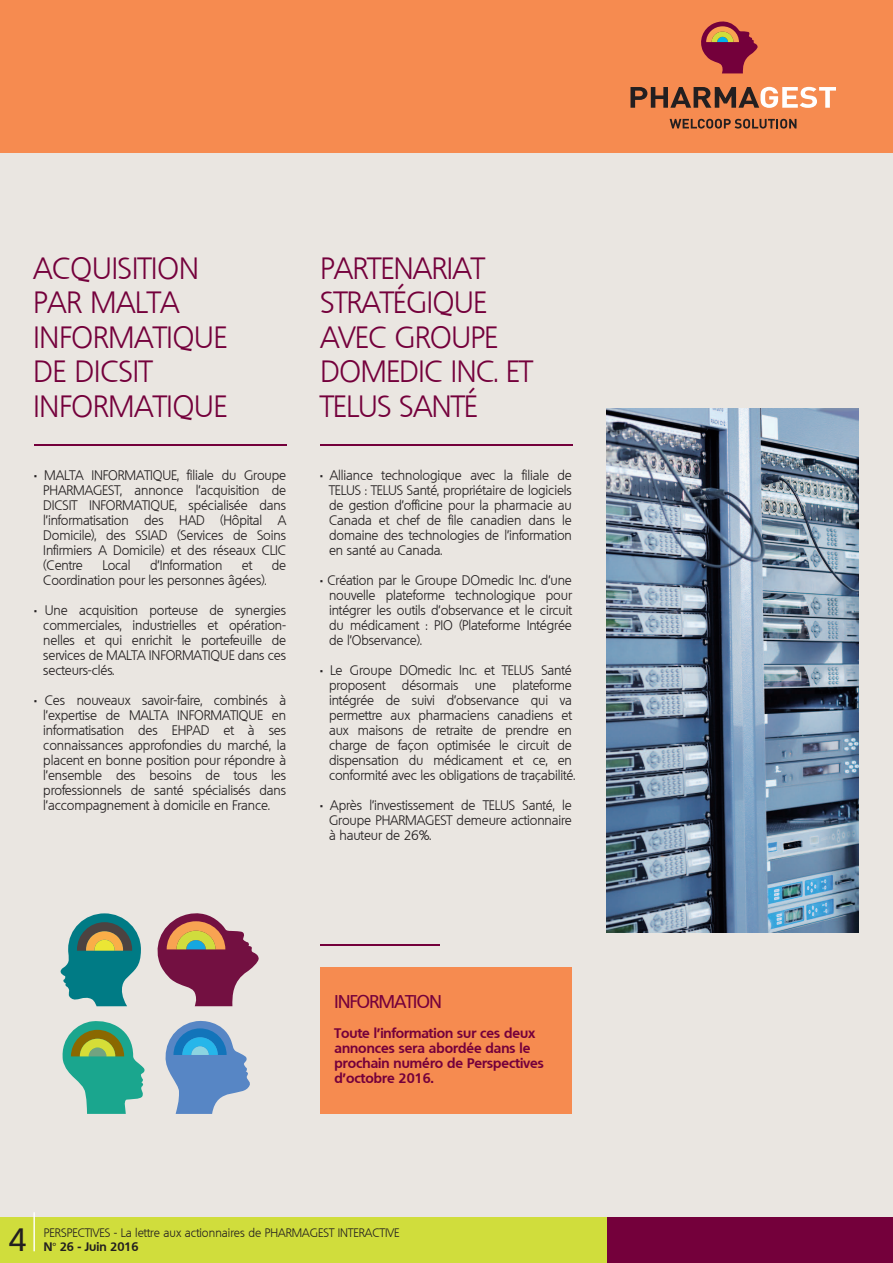
<style>
.page{position:relative;width:893px;height:1263px;background:#fff}
.page>*{position:absolute;margin:0;border:0;box-sizing:border-box;transform-origin:0 0}
.t1{font:500 31.5px "Quebec";color:#231f20}
.t2{font:300 30px/34.5px "Quebec";letter-spacing:-.01em;color:#74003b}
.t3{font:500 18px "Quebec";letter-spacing:-.03em;color:#74003b}
.t4{font:300 13.5px/15px "Quebec";letter-spacing:-.01em;color:#231f20;text-align:justify}
.t5{font:700 13.5px/15px "Quebec";color:#74003b}
.t6{font:300 12px "Quebec";color:#231f20}
.t7{font:700 12px "Quebec";color:#231f20}
.s1{font-weight:700}
.s2{font-weight:700;color:#eae6e1}
.s3{font-family:"Myriad";font-weight:400}
</style>
<div class="page">
<div style="left:0;top:89px;width:893px;height:1134px;background:#eae6e1"></div>
<div style="left:607px;top:1217px;width:286px;height:46px;background:#74003b"></div>
<div style="left:0;top:1217px;width:607px;height:46px;background:#d0dd3c"></div>
<hr style="left:33px;top:1212px;width:2px;height:39px;background:#fff">
<div style="left:0;top:0;width:893px;height:153px;background:#f68b50"></div>
<svg style="left:670px;top:119px;width:126px;height:10px"></svg>
<svg style="left:630px;top:87px;width:206px;height:21px"></svg>
<svg style="left:701px;top:21px;width:57px;height:52px"></svg>
<hr style="left:320px;top:444px;width:253px;height:1px;background:#74003b">
<hr style="left:320px;top:945px;width:120px;height:1px;background:#74003b">
<hr style="left:34px;top:444px;width:252px;height:1px;background:#74003b">
<div style="left:320px;top:967px;width:252px;height:147px;background:#f68b50"></div>
<svg style="left:60px;top:913px;width:81px;height:93px"></svg>
<svg style="left:157px;top:913px;width:102px;height:93px"></svg>
<svg style="left:62px;top:1021px;width:83px;height:93px"></svg>
<svg style="left:165px;top:1020px;width:85px;height:94px"></svg>
<img style="left:607px;top:409px;width:251px;height:523px">
<p class="t2" style="left:33px;top:251px;width:196px">ACQUISITION<br>PAR MALTA<br>INFORMATIQUE<br>DE DICSIT<br>INFORMATIQUE</p>
<p class="t4" style="left:43px;top:468px;width:244px;text-indent:-9px"><span class="s1">•</span> MALTA INFORMATIQUE, filiale du Groupe PHARMAGEST, annonce l’acquisition de DICSIT INFORMATIQUE, spécialisée dans l’informatisation des HAD (Hôpital A Domicile), des SSIAD (Services de Soins Infirmiers A Domicile) et des réseaux CLIC (Centre</p>
<p class="t4" style="left:102px;top:558px;width:30px">Local</p>
<p class="t4" style="left:150px;top:558px;width:74px">d’Information</p>
<p class="t4" style="left:242px;top:558px;width:12px">et</p>
<p class="t4" style="left:272px;top:558px;width:16px">de</p>
<p class="t4" style="left:43px;top:573px;width:225px">Coordination pour les personnes âgées).</p>
<p class="t4" style="left:43px;top:603px;width:244px;text-indent:-9px"><span class="s1">•</span> Une acquisition porteuse de synergies commerciales, industrielles et opération&shy;nelles et qui enrichit le portefeuille de services de MALTA INFORMATIQUE dans ces secteurs-clés.</p>
<p class="t4" style="left:43px;top:693px;width:244px;text-indent:-9px"><span class="s1">•</span> Ces nouveaux savoir-faire, combinés à l’expertise de MALTA INFORMATIQUE en informatisation des EHPAD et à ses connaissances approfondies du marché, la placent en bonne position pour répondre à l’ensemble des besoins de tous les professionnels de santé spécialisés dans l’accompagnement à domicile en France.</p>
<p class="t2" style="left:320px;top:251px;width:214px">PARTENARIAT<br>STRATÉGIQUE<br>AVEC GROUPE<br>DOMEDIC INC. ET<br>TELUS SANTÉ</p>
<p class="t4" style="left:329px;top:468px;width:244px;text-indent:-9px"><span class="s1">•</span><span class="s2">-</span> Alliance technologique avec la filiale de TELUS : TELUS Santé, propriétaire de logiciels de gestion d’officine pour la pharmacie au Canada et chef de file canadien dans le domaine des technologies de l’information en santé au Canada.</p>
<p class="t4" style="left:329px;top:573px;width:244px;text-indent:-9px"><span class="s1">•</span> Création par le Groupe DOmedic Inc. d’une nouvelle plateforme technologique pour intégrer les outils d’observance et le circuit du médicament : PIO (Plateforme Intégrée de l’Observance).</p>
<p class="t4" style="left:329px;top:663px;width:248px;text-align:left;text-indent:-9px"><span class="s1">•</span> Le Groupe DOmedic Inc. et TELUS Santé proposent désormais une plateforme intégrée de suivi d’observance qui va permettre aux pharmaciens canadiens et aux maisons de retraite de prendre en charge de façon optimisée le circuit de dispensation du médicament et ce, en conformité avec les obligations de traçabilité.</p>
<p class="t4" style="left:329px;top:798px;width:244px;text-indent:-9px"><span class="s1">•</span> Après l’investissement de TELUS Santé, le Groupe PHARMAGEST demeure actionnaire à hauteur de 26%.</p>
<p class="t3" style="left:334px;top:990px;width:109px">INFORMATION</p>
<p class="t5" style="left:334px;top:1025px;width:211px">Toute l’information sur ces deux annonces sera abordée dans le prochain numéro de Perspectives d’octobre 2016.</p>
<p class="t1" style="left:8px;top:1219px;width:20px">4</p>
<p class="t6" style="left:44px;top:1225px;width:357px">PERSPECTIVES - La lettre aux actionnaires de PHARMAGEST INTERACTIVE</p>
<p class="t7" style="left:44px;top:1239px;width:96px">N<span class="s3">°</span> 26 - Juin 2016</p>
</div>
